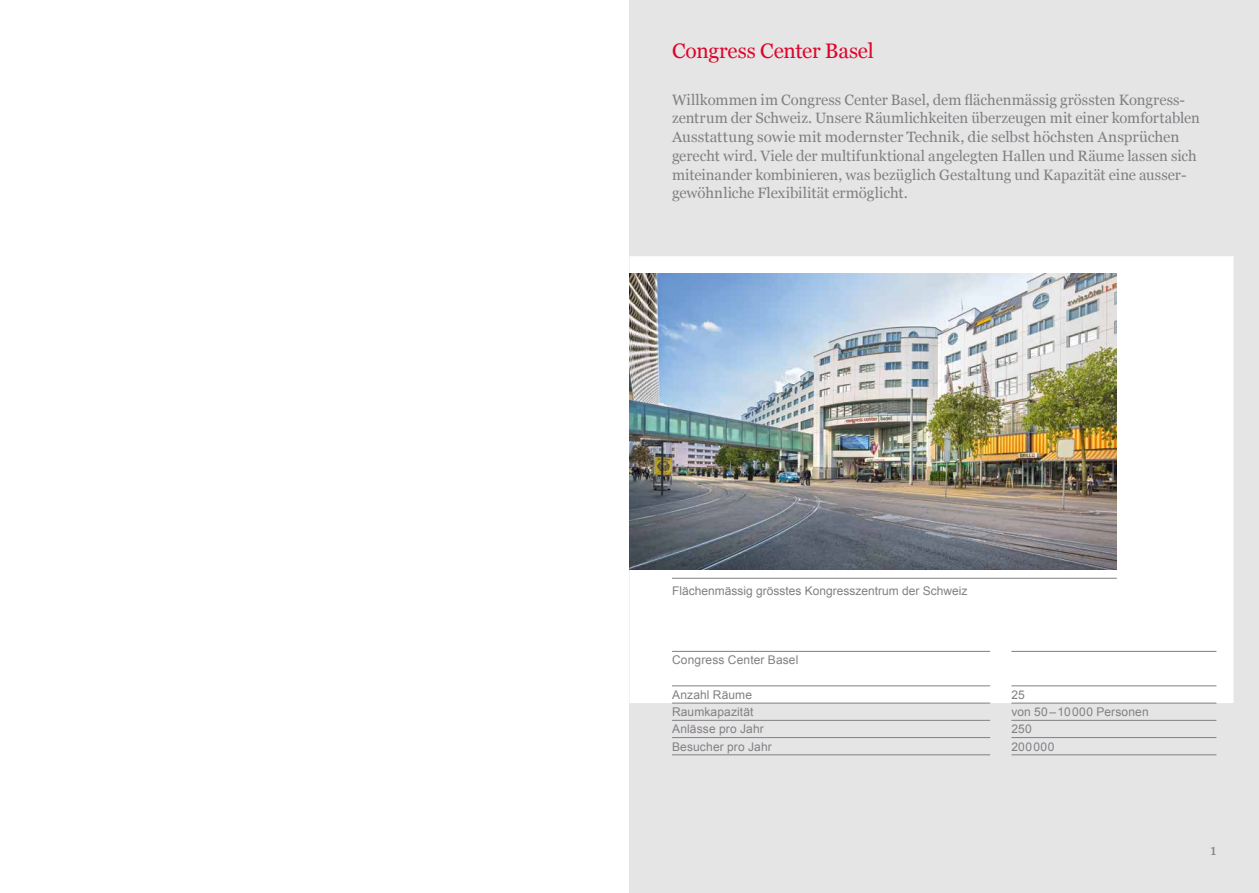
<style>
.page{position:relative;width:1259px;height:893px;background:#fff}
.page>*{position:absolute;margin:0;border:0;box-sizing:border-box;transform-origin:0 0}
.t1{font:21px "Georgia";letter-spacing:-.01em;color:#dd052b}
.t2{font:15px/18.8px "Georgia";color:#827f83}
.t3{font:12px "Arial";letter-spacing:.01em;color:#827f83}
</style>
<div class="page">
<div style="left:629px;top:0;width:630px;height:893px;background:#e6e5e6"></div>
<div style="left:629px;top:256px;width:605px;height:448px;background:#fff"></div>
<img style="left:629px;top:273px;width:487px;height:297px">
<hr style="left:672px;top:686px;width:318px;height:1px;background:#827f83">
<hr style="left:672px;top:703px;width:318px;height:1px;background:#827f83">
<hr style="left:672px;top:720px;width:318px;height:1px;background:#827f83">
<hr style="left:672px;top:737px;width:318px;height:1px;background:#827f83">
<hr style="left:672px;top:755px;width:318px;height:1px;background:#827f83">
<hr style="left:1011px;top:703px;width:205px;height:1px;background:#827f83">
<hr style="left:1011px;top:720px;width:205px;height:1px;background:#827f83">
<hr style="left:1011px;top:737px;width:205px;height:1px;background:#827f83">
<hr style="left:1011px;top:755px;width:205px;height:1px;background:#827f83">
<hr style="left:672px;top:651px;width:318px;height:1px;background:#827f83">
<hr style="left:1011px;top:651px;width:205px;height:1px;background:#827f83">
<hr style="left:1011px;top:686px;width:205px;height:1px;background:#827f83">
<hr style="left:672px;top:578px;width:444px;height:1px;background:#827f83">
<h1 class="t1" style="left:672px;top:36px;width:203px">Congress Center Basel</h1>
<p class="t2" style="left:672px;top:89px;width:529px">Willkommen im Congress Center Basel, dem flächenmässig grössten Kongress&shy;zentrum der Schweiz. Unsere Räumlichkeiten überzeugen mit einer komfortablen Ausstattung sowie mit modernster Technik, die selbst höchsten Ansprüchen gerecht wird. Viele der multifunktional angelegten Hallen und Räume lassen sich miteinander kombinieren, was bezüglich Gestaltung und Kapazität eine ausser&shy;gewöhnliche Flexibilität ermöglicht.</p>
<p class="t3" style="left:672px;top:583px;width:297px">Flächenmässig grösstes Kongresszentrum der Schweiz</p>
<p class="t3" style="left:672px;top:652px;width:128px">Congress Center Basel</p>
<p class="t3" style="left:672px;top:687px;width:82px">Anzahl Räume</p>
<p class="t3" style="left:1011px;top:687px;width:15px">25</p>
<p class="t3" style="left:672px;top:704px;width:83px">Raumkapazität</p>
<p class="t3" style="left:1011px;top:704px;width:139px">von 50–10000 Personen</p>
<p class="t3" style="left:672px;top:721px;width:93px">Anlässe pro Jahr</p>
<p class="t3" style="left:1011px;top:721px;width:22px">250</p>
<p class="t3" style="left:672px;top:738px;width:101px">Besucher pro Jahr</p>
<p class="t3" style="left:1011px;top:738px;width:44px">200000</p>
<p class="t2" style="left:1210px;top:839px;width:8px">1</p>
</div>
